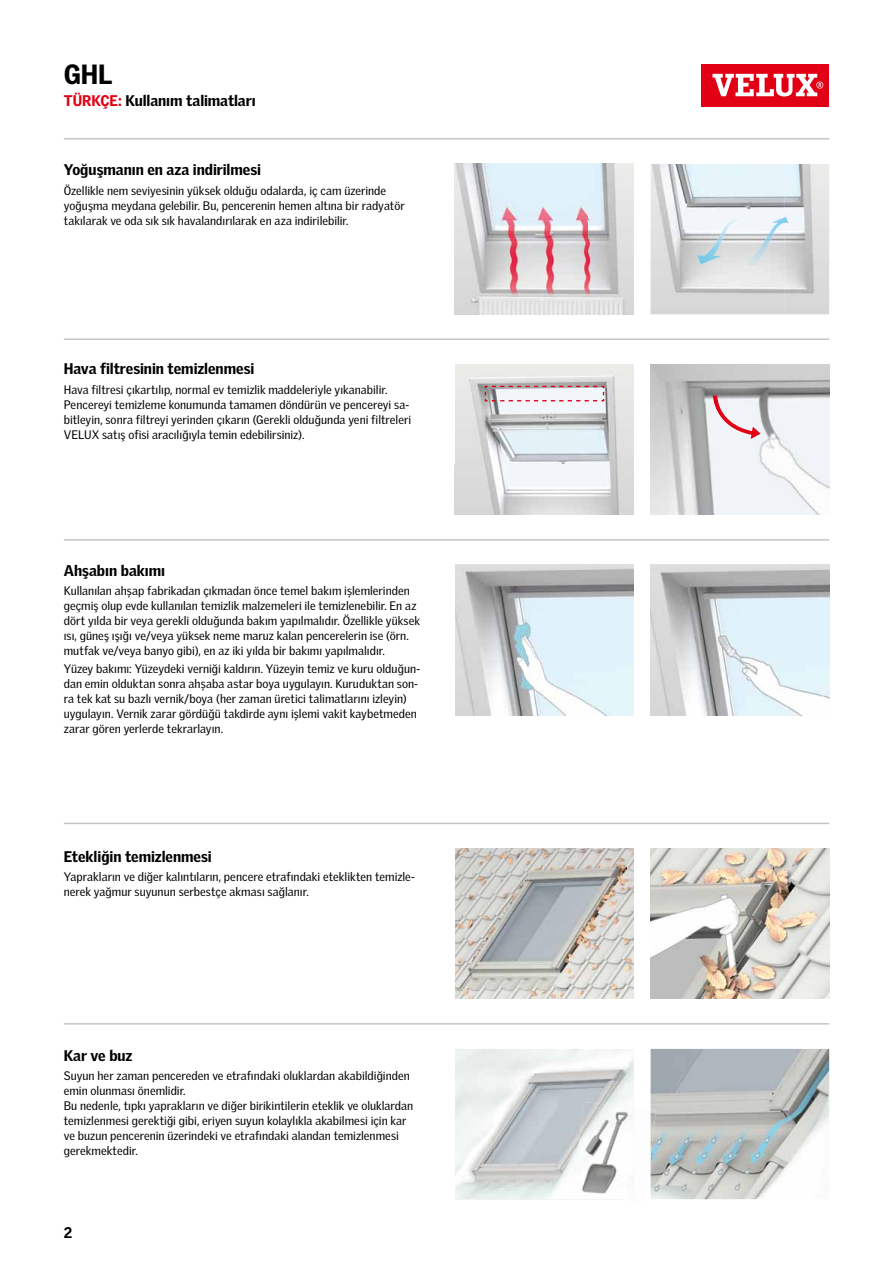
<style>
.page{position:relative;width:893px;height:1263px;background:#fff}
.page>*{position:absolute;margin:0;border:0;box-sizing:border-box;transform-origin:0 0}
.t1{font:900 27px "Velux Gothic";color:#000}
.t2{font:900 15px "Velux Gothic";letter-spacing:-.005em;color:#000}
.t3{font:12px/15px "Velux Gothic";letter-spacing:.005em;color:#000}
.s1{color:#e20015}
</style>
<div class="page">
<img style="left:651px;top:565px;width:178px;height:150px">
<img style="left:455px;top:565px;width:179px;height:150px">
<div style="left:702px;top:64px;width:127px;height:42px;background:#e20015"></div>
<svg style="left:712px;top:74px;width:111px;height:23px"></svg>
<img style="left:455px;top:164px;width:179px;height:151px">
<img style="left:455px;top:364px;width:179px;height:151px">
<svg style="left:484px;top:385px;width:121px;height:17px"></svg>
<img style="left:651px;top:364px;width:178px;height:151px">
<svg style="left:713px;top:395px;width:48px;height:44px"></svg>
<img style="left:651px;top:164px;width:178px;height:150px">
<img style="left:697px;top:217px;width:46px;height:47px">
<img style="left:743px;top:217px;width:45px;height:49px">
<img style="left:455px;top:848px;width:179px;height:151px">
<img style="left:651px;top:848px;width:178px;height:151px">
<img style="left:651px;top:1049px;width:178px;height:150px">
<img style="left:455px;top:1049px;width:179px;height:150px">
<img style="left:616px;top:1108px;width:35px;height:92px">
<img style="left:651px;top:1110px;width:5px;height:45px">
<img style="left:572px;top:1102px;width:62px;height:97px">
<hr style="left:64px;top:823px;width:765px;height:1px;background:#c5c6c4">
<hr style="left:64px;top:1023px;width:765px;height:1px;background:#c5c6c4">
<hr style="left:64px;top:338px;width:765px;height:2px;background:#c5c6c4">
<hr style="left:64px;top:539px;width:765px;height:2px;background:#c5c6c4">
<hr style="left:64px;top:138px;width:765px;height:2px;background:#c5c6c4">
<h1 class="t1" style="left:64px;top:57px;width:50px">GHL</h1>
<p class="t2" style="left:64px;top:91px;width:193px"><span class="s1">TÜRKÇE:</span> Kullanım talimatları</p>
<p class="t2" style="left:64px;top:160px;width:199px">Yoğuşmanın en aza indirilmesi</p>
<p class="t3" style="left:64px;top:183px;width:342px">Özellikle nem seviyesinin yüksek olduğu odalarda, iç cam üzerinde yoğuşma meydana gelebilir. Bu, pencerenin hemen altına bir radyatör takılarak ve oda sık sık havalandırılarak en aza indirilebilir.</p>
<p class="t2" style="left:64px;top:359px;width:192px">Hava filtresinin temizlenmesi</p>
<p class="t3" style="left:64px;top:382px;width:349px">Hava filtresi çıkartılıp, normal ev temizlik maddeleriyle yıkanabilir.<br>Pencereyi temizleme konumunda tamamen döndürün ve pencereyi sa&shy;bitleyin, sonra filtreyi yerinden çıkarın (Gerekli olduğunda yeni filtreleri VELUX satış ofisi aracılığıyla temin edebilirsiniz).</p>
<p class="t2" style="left:64px;top:561px;width:103px">Ahşabın bakımı</p>
<p class="t3" style="left:64px;top:583px;width:358px">Kullanılan ahșap fabrikadan çıkmadan önce temel bakım ișlemlerinden geçmiş olup evde kullanılan temizlik malzemeleri ile temizlenebilir. En az dört yılda bir veya gerekli olduğunda bakım yapılmalıdır. Özellikle yüksek ısı, güneş ışığı ve/veya yüksek neme maruz kalan pencerelerin ise (örn. mutfak ve/veya banyo gibi), en az iki yılda bir bakımı yapılmalıdır.</p>
<p class="t3" style="left:64px;top:661px;width:358px">Yüzey bakımı: Yüzeydeki verniği kaldırın. Yüzeyin temiz ve kuru olduğun&shy;dan emin olduktan sonra ahșaba astar boya uygulayın. Kuruduktan son&shy;ra tek kat su bazlı vernik/boya (her zaman üretici talimatlarını izleyin) uygulayın. Vernik zarar gördüğü takdirde aynı ișlemi vakit kaybetmeden zarar gören yerlerde tekrarlayın.</p>
<p class="t2" style="left:64px;top:847px;width:150px">Etekliğin temizlenmesi</p>
<p class="t3" style="left:64px;top:869px;width:353px">Yaprakların ve diğer kalıntıların, pencere etrafındaki eteklikten temizle&shy;nerek yağmur suyunun serbestçe akması sağlanır.</p>
<p class="t2" style="left:64px;top:1046px;width:70px">Kar ve buz</p>
<p class="t3" style="left:64px;top:1068px;width:351px">Suyun her zaman pencereden ve etrafındaki oluklardan akabildiğinden emin olunması önemlidir.<br>Bu nedenle, tıpkı yaprakların ve diğer birikintilerin eteklik ve oluklardan temizlenmesi gerektiği gibi, eriyen suyun kolaylıkla akabilmesi için kar ve buzun pencerenin üzerindeki ve etrafındaki alandan temizlenmesi gerekmektedir.</p>
<p class="t2" style="left:64px;top:1222px;width:10px">2</p>
</div>
